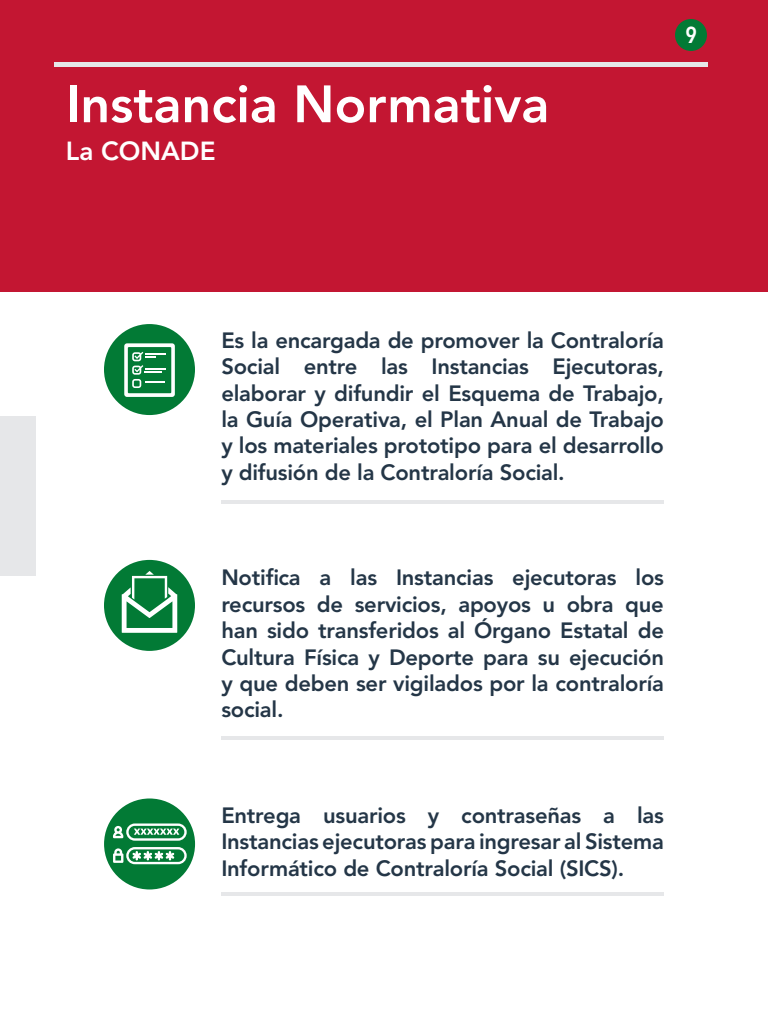
<style>
.page{position:relative;width:768px;height:1024px;background:#fff}
.page>*{position:absolute;margin:0;border:0;box-sizing:border-box;transform-origin:0 0}
.t1{font:800 52px "Avenir LT Std";color:#fff}
.t2{font:800 26px "Avenir LT Std";color:#fff}
.t3{font:600 23px "Avenir Next Condensed";color:#fff}
.t4{font:800 22px/26.4px "Avenir LT Std";letter-spacing:-.01em;color:#243647;text-align:justify}
</style>
<div class="page">
<div style="left:0;top:0;width:768px;height:292px;background:#c31632"></div>
<div style="left:0;top:416px;width:36px;height:160px;background:#e6e7e9"></div>
<hr style="left:54px;top:62px;width:654px;height:4px;background:#e6e7e9">
<div style="left:675px;top:19px;width:32px;height:32px;background:#027a35;border-radius:50%"></div>
<hr style="left:221px;top:500px;width:443px;height:4px;background:#e6e7e9">
<hr style="left:221px;top:736px;width:443px;height:4px;background:#e6e7e9">
<hr style="left:221px;top:892px;width:443px;height:4px;background:#e6e7e9">
<div style="left:104px;top:324px;width:91px;height:91px;background:#027a35;border-radius:50%"></div>
<div style="left:104px;top:560px;width:91px;height:91px;background:#027a35;border-radius:50%"></div>
<div style="left:104px;top:798px;width:91px;height:91px;background:#027a35;border-radius:50%"></div>
<svg style="left:124px;top:343px;width:51px;height:54px"></svg>
<svg style="left:122px;top:571px;width:55px;height:62px"></svg>
<svg style="left:113px;top:847px;width:74px;height:17px"></svg>
<svg style="left:113px;top:823px;width:74px;height:18px"></svg>
<h1 class="t1" style="left:66px;top:73px;width:485px">Instancia Normativa</h1>
<p class="t2" style="left:66px;top:135px;width:151px">La CONADE</p>
<p class="t3" style="left:686px;top:15px;width:13px">9</p>
<p class="t4" style="left:221px;top:327px;width:444px">Es la encargada de promover la Contraloría Social entre las Instancias Ejecutoras, elaborar y difundir el Esquema de Trabajo, la Guía Operativa, el Plan Anual de Trabajo y los materiales prototipo para el desarrollo y difusión de la Contraloría Social.</p>
<p class="t4" style="left:221px;top:565px;width:444px">Notifica a las Instancias ejecutoras los recursos de servicios, apoyos u obra que han sido transferidos al Órgano Estatal de Cultura Física y Deporte para su ejecución y que deben ser vigilados por la contraloría social.</p>
<p class="t4" style="left:221px;top:802px;width:444px">Entrega usuarios y contraseñas a las Instancias ejecutoras para ingresar al Sistema Informático de Contraloría Social (SICS).</p>
</div>
